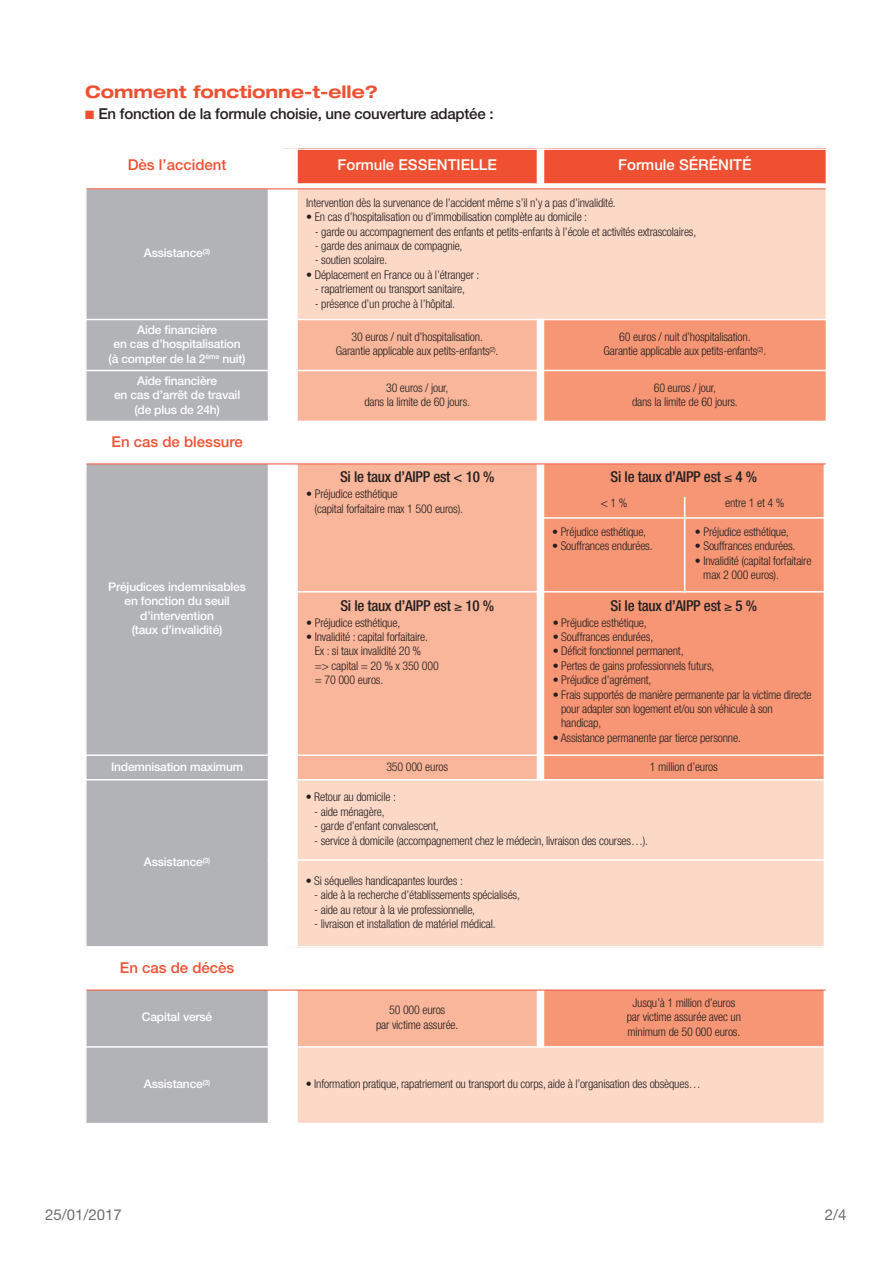
<style>
.page{position:relative;width:893px;height:1263px;background:#fff}
.page>*{position:absolute;margin:0;border:0;box-sizing:border-box;transform-origin:0 0}
.t1{font:700 expanded 17.25px "Helvetica Neue";color:#ef5032}
.t2{font:500 condensed 15px "Helvetica Neue";letter-spacing:-.015em;color:#231f20}
.t3{font:500 15px "Helvetica Neue";letter-spacing:-.015em;color:#231f20}
.t4{font:500 15px "Helvetica Neue";color:#ef5032}
.t5{font:500 15px "Helvetica Neue";color:#fff}
.t6{font:15px "Helvetica Neue";color:#6c6d70}
.t7{font:300 condensed 12px/14.4px "Helvetica Neue";letter-spacing:-.015em;color:#231f20;text-align:center}
.t8{font:500 12px/14.4px "Helvetica Neue";letter-spacing:-.015em;color:#fff;text-align:center}
.s1{color:#ef5032}
</style>
<div class="page">
<div style="left:283px;top:148px;width:257px;height:38px;background:#ef5032"></div>
<div style="left:540px;top:148px;width:287px;height:38px;background:#ef5032"></div>
<div style="left:85px;top:186px;width:198px;height:134px;background:#b2b3b7"></div>
<div style="left:283px;top:186px;width:543px;height:134px;background:#fcd8c7"></div>
<div style="left:85px;top:320px;width:198px;height:50px;background:#b2b3b7"></div>
<div style="left:283px;top:320px;width:257px;height:50px;background:#f9b69a"></div>
<div style="left:540px;top:320px;width:287px;height:50px;background:#f69675"></div>
<div style="left:85px;top:370px;width:198px;height:52px;background:#b2b3b7"></div>
<div style="left:283px;top:370px;width:257px;height:52px;background:#f9b69a"></div>
<div style="left:540px;top:370px;width:287px;height:52px;background:#f69675"></div>
<hr style="left:85px;top:148px;width:2px;height:274px;background:#fff">
<div style="left:268px;top:148px;width:30px;height:274px;background:#fff"></div>
<div style="left:537px;top:148px;width:7px;height:41px;background:#fff"></div>
<div style="left:537px;top:319px;width:7px;height:103px;background:#fff"></div>
<hr style="left:826px;top:148px;width:1px;height:274px;background:#fff">
<hr style="left:85px;top:148px;width:742px;height:2px;background:#fff">
<div style="left:85px;top:183px;width:742px;height:6px;background:#fff"></div>
<hr style="left:85px;top:319px;width:742px;height:1px;background:#fff">
<hr style="left:85px;top:370px;width:742px;height:1px;background:#fff">
<hr style="left:85px;top:421px;width:742px;height:1px;background:#fff">
<hr style="left:86px;top:188px;width:740px;height:1px;background:#ef5032">
<div style="left:85px;top:461px;width:198px;height:294px;background:#b2b3b7"></div>
<div style="left:283px;top:461px;width:257px;height:131px;background:#f9b69a"></div>
<div style="left:540px;top:461px;width:284px;height:131px;background:#f69675"></div>
<div style="left:283px;top:592px;width:257px;height:163px;background:#f9b69a"></div>
<div style="left:540px;top:592px;width:284px;height:163px;background:#f69675"></div>
<div style="left:85px;top:755px;width:198px;height:25px;background:#b2b3b7"></div>
<div style="left:283px;top:755px;width:257px;height:25px;background:#f9b69a"></div>
<div style="left:540px;top:755px;width:284px;height:25px;background:#f69675"></div>
<div style="left:85px;top:780px;width:198px;height:167px;background:#b2b3b7"></div>
<div style="left:283px;top:780px;width:541px;height:80px;background:#fcd8c7"></div>
<div style="left:283px;top:860px;width:541px;height:87px;background:#fcd8c7"></div>
<hr style="left:85px;top:426px;width:2px;height:521px;background:#fff">
<div style="left:268px;top:426px;width:30px;height:521px;background:#fff"></div>
<div style="left:537px;top:426px;width:7px;height:354px;background:#fff"></div>
<div style="left:85px;top:458px;width:740px;height:6px;background:#fff"></div>
<hr style="left:268px;top:591px;width:557px;height:1px;background:#fff">
<hr style="left:85px;top:754px;width:740px;height:2px;background:#fff">
<hr style="left:85px;top:779px;width:740px;height:1px;background:#fff">
<hr style="left:268px;top:859px;width:557px;height:2px;background:#fff">
<hr style="left:85px;top:946px;width:740px;height:1px;background:#fff">
<hr style="left:86px;top:464px;width:740px;height:1px;background:#ef5032">
<hr style="left:684px;top:497px;width:1px;height:96px;background:#fff">
<hr style="left:544px;top:517px;width:281px;height:2px;background:#fff">
<div style="left:85px;top:987px;width:198px;height:60px;background:#b2b3b7"></div>
<div style="left:283px;top:987px;width:257px;height:60px;background:#f9b69a"></div>
<div style="left:540px;top:987px;width:284px;height:60px;background:#f69675"></div>
<div style="left:85px;top:1047px;width:198px;height:76px;background:#b2b3b7"></div>
<div style="left:283px;top:1047px;width:541px;height:76px;background:#fcd8c7"></div>
<hr style="left:85px;top:952px;width:2px;height:172px;background:#fff">
<div style="left:268px;top:952px;width:30px;height:172px;background:#fff"></div>
<div style="left:537px;top:952px;width:7px;height:95px;background:#fff"></div>
<div style="left:85px;top:984px;width:740px;height:6px;background:#fff"></div>
<hr style="left:85px;top:1046px;width:740px;height:1px;background:#fff">
<hr style="left:86px;top:990px;width:740px;height:1px;background:#ef5032">
<h1 class="t1" style="left:85px;top:85px;width:294px">Comment fonctionne-t-elle?</h1>
<p class="t3" style="left:85px;top:108px;width:410px"><span class="s1">■</span> En fonction de la formule choisie, une couverture adaptée :</p>
<p class="t4" style="left:128px;top:160px;width:100px">Dès l’accident</p>
<p class="t5" style="left:338px;top:160px;width:161px">Formule ESSENTIELLE</p>
<p class="t5" style="left:618px;top:160px;width:135px">Formule SÉRÉNITÉ</p>
<p class="t8" style="left:144px;top:247px;width:68px">Assistance<sup>(3)</sup></p>
<p class="t7" style="left:306px;top:196px;width:311px">Intervention dès la survenance de l’accident même s’il n’y a pas d’invalidité.</p>
<p class="t7" style="left:306px;top:211px;width:282px">• En cas d’hospitalisation ou d’immobilisation complète au domicile :</p>
<p class="t7" style="left:315px;top:225px;width:383px">- garde ou accompagnement des enfants et petits-enfants à l’école et activités extrascolaires,</p>
<p class="t7" style="left:315px;top:240px;width:149px">- garde des animaux de compagnie,</p>
<p class="t7" style="left:315px;top:254px;width:74px">- soutien scolaire.</p>
<p class="t7" style="left:306px;top:268px;width:175px">• Déplacement en France ou à l’étranger :</p>
<p class="t7" style="left:315px;top:283px;width:152px">- rapatriement ou transport sanitaire,</p>
<p class="t7" style="left:315px;top:297px;width:142px">- présence d’un proche à l’hôpital.</p>
<p class="t8" style="left:109px;top:323px;width:138px">Aide financière<br>en cas d’hospitalisation (à compter de la 2<sup>ème</sup> nuit)</p>
<p class="t7" style="left:336px;top:331px;width:164px">30 euros / nuit d’hospitalisation.<br>Garantie applicable aux petits-enfants<sup>(2)</sup>.</p>
<p class="t7" style="left:604px;top:331px;width:164px">60 euros / nuit d’hospitalisation.<br>Garantie applicable aux petits-enfants<sup>(2)</sup>.</p>
<p class="t8" style="left:114px;top:374px;width:128px">Aide financière<br>en cas d’arrêt de travail (de plus de 24h)</p>
<p class="t7" style="left:364px;top:382px;width:107px">30 euros / jour,<br>dans la limite de 60 jours.</p>
<p class="t7" style="left:632px;top:382px;width:107px">60 euros / jour,<br>dans la limite de 60 jours.</p>
<p class="t4" style="left:112px;top:436px;width:133px">En cas de blessure</p>
<p class="t8" style="left:108px;top:580px;width:139px">Préjudices indemnisables en fonction du seuil d’intervention<br>(taux d’invalidité)</p>
<p class="t2" style="left:340px;top:472px;width:156px">Si le taux d’AIPP est &lt; 10 %</p>
<p class="t7" style="left:315px;top:488px;width:150px;text-align:left;text-indent:-8px">• Préjudice esthétique<br>(capital forfaitaire max 1 500 euros).</p>
<p class="t2" style="left:340px;top:600px;width:155px">Si le taux d’AIPP est ≥ 10 %</p>
<p class="t7" style="left:306px;top:616px;width:95px">• Préjudice esthétique,</p>
<p class="t7" style="left:315px;top:631px;width:126px;text-align:left;text-indent:-9px">• Invalidité : capital forfaitaire.<br>Ex : si taux invalidité 20 %<br>=&gt; capital = 20 % x 350 000 = 70 000 euros.</p>
<p class="t2" style="left:611px;top:472px;width:148px">Si le taux d’AIPP est ≤ 4 %</p>
<p class="t7" style="left:601px;top:497px;width:28px">&lt;1%</p>
<p class="t7" style="left:552px;top:525px;width:95px">• Préjudice esthétique,</p>
<p class="t7" style="left:552px;top:540px;width:102px">• Souffrances endurées.</p>
<p class="t7" style="left:725px;top:497px;width:61px">entre 1 et 4 %</p>
<p class="t7" style="left:695px;top:525px;width:95px">• Préjudice esthétique,</p>
<p class="t7" style="left:695px;top:540px;width:102px">• Souffrances endurées.</p>
<p class="t7" style="left:703px;top:554px;width:110px;text-align:left;text-indent:-8px">• Invalidité (capital forfaitaire max 2 000 euros).</p>
<p class="t2" style="left:611px;top:600px;width:148px">Si le taux d’AIPP est ≥ 5 %</p>
<p class="t7" style="left:553px;top:616px;width:95px">• Préjudice esthétique,</p>
<p class="t7" style="left:553px;top:631px;width:102px">• Souffrances endurées,</p>
<p class="t7" style="left:553px;top:645px;width:132px">• Déficit fonctionnel permanent,</p>
<p class="t7" style="left:553px;top:659px;width:163px">• Pertes de gains professionnels futurs,</p>
<p class="t7" style="left:553px;top:674px;width:100px">• Préjudice d’agrément,</p>
<p class="t7" style="left:561px;top:688px;width:252px;text-align:left;text-indent:-8px">• Frais supportés de manière permanente par la victime directe pour adapter son logement et/ou son véhicule à son handicap,</p>
<p class="t7" style="left:553px;top:731px;width:190px">• Assistance permanente par tierce personne.</p>
<p class="t8" style="left:111px;top:760px;width:134px">Indemnisation maximum</p>
<p class="t7" style="left:386px;top:760px;width:63px">350 000 euros</p>
<p class="t7" style="left:650px;top:760px;width:69px">1 million d’euros</p>
<p class="t8" style="left:144px;top:856px;width:68px">Assistance<sup>(3)</sup></p>
<p class="t7" style="left:306px;top:791px;width:92px">• Retour au domicile :</p>
<p class="t7" style="left:314px;top:805px;width:72px">- aide ménagère,</p>
<p class="t7" style="left:314px;top:820px;width:126px">- garde d’enfant convalescent,</p>
<p class="t7" style="left:314px;top:834px;width:335px">- service à domicile (accompagnement chez le médecin, livraison des courses…).</p>
<p class="t7" style="left:306px;top:874px;width:159px">• Si séquelles handicapantes lourdes :</p>
<p class="t7" style="left:314px;top:889px;width:207px">- aide à la recherche d’établissements spécialisés,</p>
<p class="t7" style="left:314px;top:903px;width:162px">- aide au retour à la vie professionnelle,</p>
<p class="t7" style="left:314px;top:918px;width:183px">- livraison et installation de matériel médical.</p>
<p class="t4" style="left:120px;top:962px;width:116px">En cas de décès</p>
<p class="t8" style="left:142px;top:1011px;width:72px">Capital versé</p>
<p class="t7" style="left:376px;top:1004px;width:84px">50 000 euros<br>par victime assurée.</p>
<p class="t7" style="left:627px;top:996px;width:116px">Jusqu’à 1 million d’euros par victime assurée avec un minimum de 50 000 euros.</p>
<p class="t8" style="left:144px;top:1078px;width:68px">Assistance<sup>(3)</sup></p>
<p class="t7" style="left:306px;top:1078px;width:397px">• Information pratique, rapatriement ou transport du corps, aide à l’organisation des obsèques…</p>
<p class="t6" style="left:45px;top:1210px;width:78px">25/01/2017</p>
<p class="t6" style="left:825px;top:1210px;width:23px">2/4</p>
</div>
